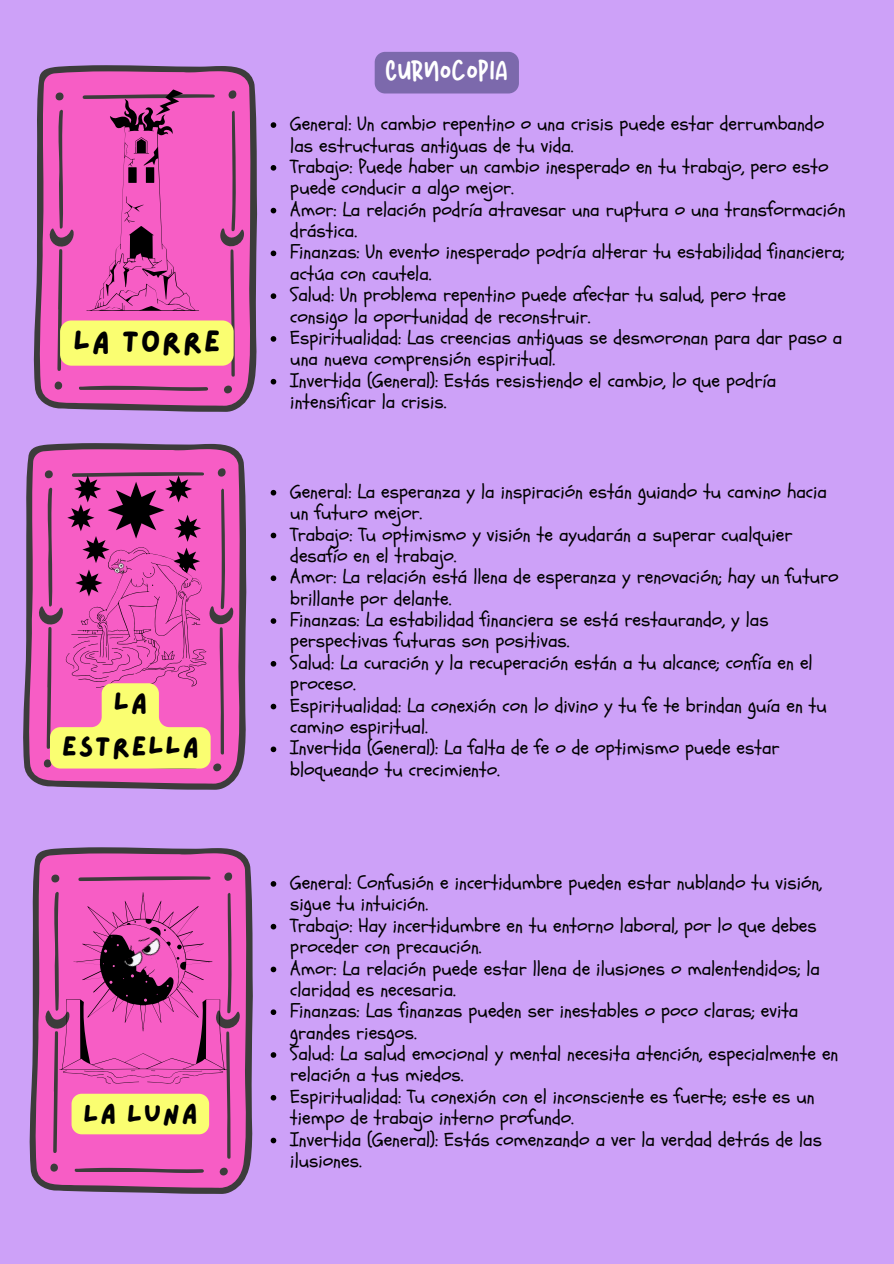
<style>
.page{position:relative;width:894px;height:1264px;background:#fff}
.page>*{position:absolute;margin:0;border:0;box-sizing:border-box;transform-origin:0 0}
.t1{font:30.75px "Lazydog";letter-spacing:.045em;color:#000}
.t2{font:28.2px/44px "Lazydog";letter-spacing:.045em;color:#000;text-align:center}
.t3{font:27.6px "Lazydog";letter-spacing:.045em;color:#000}
.t4{font:27.45px "New Sun Yandi Designs";letter-spacing:.045em;color:#fff}
.t5{font:19.5px/21.3px "Schoolbell";color:#000}
</style>
<div class="page">
<div style="left:0;top:0;width:893px;height:1263px;background:#cda1f8"></div>
<svg style="left:33px;top:65px;width:224px;height:347px;background:#a75a97"></svg>
<svg style="left:23px;top:443px;width:223px;height:346px;background:#a65793"></svg>
<svg style="left:270px;top:490px;width:6px;height:5px"></svg>
<svg style="left:270px;top:532px;width:6px;height:6px"></svg>
<svg style="left:270px;top:575px;width:6px;height:6px"></svg>
<svg style="left:270px;top:618px;width:6px;height:6px"></svg>
<svg style="left:270px;top:661px;width:6px;height:5px"></svg>
<svg style="left:270px;top:703px;width:6px;height:6px"></svg>
<svg style="left:270px;top:746px;width:6px;height:6px"></svg>
<svg style="left:29px;top:847px;width:224px;height:346px;background:#b45a9d"></svg>
<svg style="left:78px;top:876px;width:132px;height:5px"></svg>
<svg style="left:224px;top:870px;width:8px;height:12px"></svg>
<svg style="left:51px;top:873px;width:8px;height:11px"></svg>
<svg style="left:270px;top:122px;width:6px;height:6px"></svg>
<svg style="left:270px;top:165px;width:6px;height:6px"></svg>
<svg style="left:270px;top:208px;width:6px;height:5px"></svg>
<svg style="left:270px;top:250px;width:6px;height:6px"></svg>
<svg style="left:270px;top:293px;width:6px;height:6px"></svg>
<svg style="left:270px;top:336px;width:6px;height:6px"></svg>
<svg style="left:270px;top:379px;width:6px;height:5px"></svg>
<svg style="left:46px;top:88px;width:199px;height:307px;background:#e26baa"></svg>
<svg style="left:35px;top:466px;width:199px;height:307px;background:#dd6ca4"></svg>
<div style="left:374px;top:52px;width:145px;height:41px;background:#7c69ac"></div>
<svg style="left:270px;top:881px;width:6px;height:5px"></svg>
<svg style="left:270px;top:923px;width:6px;height:6px"></svg>
<svg style="left:270px;top:966px;width:6px;height:6px"></svg>
<svg style="left:270px;top:1009px;width:6px;height:6px"></svg>
<svg style="left:270px;top:1052px;width:6px;height:5px"></svg>
<svg style="left:270px;top:1094px;width:6px;height:6px"></svg>
<svg style="left:270px;top:1137px;width:6px;height:6px"></svg>
<svg style="left:42px;top:891px;width:199px;height:286px;background:#dd65a8"></svg>
<img style="left:108px;top:921px;width:66px;height:52px">
<h1 class="t1" style="left:73px;top:327px;width:149px">LA TORRE</h1>
<p class="t2" style="left:62px;top:682px;width:138px">LA<br>ESTRELLA</p>
<p class="t3" style="left:83px;top:1099px;width:116px">LA LUNA</p>
<p class="t4" style="left:386px;top:57px;width:122px">CURNOCOPIA</p>
<p class="t5" style="left:290px;top:113px;width:535px">General: Un cambio repentino o una crisis puede estar derrumbando las estructuras antiguas de tu vida.</p>
<p class="t5" style="left:290px;top:156px;width:539px">Trabajo: Puede haber un cambio inesperado en tu trabajo, pero esto puede conducir a algo mejor.</p>
<p class="t5" style="left:290px;top:199px;width:556px">Amor: La relación podría atravesar una ruptura o una transformación drástica.</p>
<p class="t5" style="left:290px;top:242px;width:555px">Finanzas: Un evento inesperado podría alterar tu estabilidad financiera; actúa con cautela.</p>
<p class="t5" style="left:290px;top:284px;width:497px">Salud: Un problema repentino puede afectar tu salud, pero trae consigo la oportunidad de reconstruir.</p>
<p class="t5" style="left:290px;top:327px;width:553px">Espiritualidad: Las creencias antiguas se desmoronan para dar paso a una nueva comprensión espiritual.</p>
<p class="t5" style="left:290px;top:370px;width:487px">Invertida (General): Estás resistiendo el cambio, lo que podría intensificar la crisis.</p>
<h2 class="t5" style="left:290px;top:481px;width:538px">General: La esperanza y la inspiración están guiando tu camino hacia un futuro mejor.</h2>
<p class="t5" style="left:290px;top:524px;width:503px">Trabajo: Tu optimismo y visión te ayudarán a superar cualquier desafío en el trabajo.</p>
<p class="t5" style="left:290px;top:566px;width:549px">Amor: La relación está llena de esperanza y renovación; hay un futuro brillante por delante.</p>
<h1 class="t5" style="left:290px;top:609px;width:479px">Finanzas: La estabilidad financiera se está restaurando, y las perspectivas futuras son positivas.</h1>
<p class="t5" style="left:290px;top:652px;width:523px">Salud: La curación y la recuperación están a tu alcance; confía en el proceso.</p>
<p class="t5" style="left:290px;top:695px;width:538px">Espiritualidad: La conexión con lo divino y tu fe te brindan guía en tu camino espiritual.</p>
<p class="t5" style="left:290px;top:737px;width:490px">Invertida (General): La falta de fe o de optimismo puede estar bloqueando tu crecimiento.</p>
<p class="t5" style="left:290px;top:872px;width:533px">General: Confusión e incertidumbre pueden estar nublando tu visión, sigue tu intuición.</p>
<p class="t5" style="left:290px;top:915px;width:527px">Trabajo: Hay incertidumbre en tu entorno laboral, por lo que debes proceder con precaución.</p>
<p class="t5" style="left:290px;top:957px;width:531px">Amor: La relación puede estar llena de ilusiones o malentendidos; la claridad es necesaria.</p>
<p class="t5" style="left:290px;top:1000px;width:509px">Finanzas: Las finanzas pueden ser inestables o poco claras; evita grandes riesgos.</p>
<p class="t5" style="left:290px;top:1043px;width:549px">Salud: La salud emocional y mental necesita atención, especialmente en relación a tus miedos.</p>
<p class="t5" style="left:290px;top:1086px;width:526px">Espiritualidad: Tu conexión con el inconsciente es fuerte; este es un tiempo de trabajo interno profundo.</p>
<p class="t5" style="left:290px;top:1128px;width:533px">Invertida (General): Estás comenzando a ver la verdad detrás de las ilusiones.</p>
</div>
